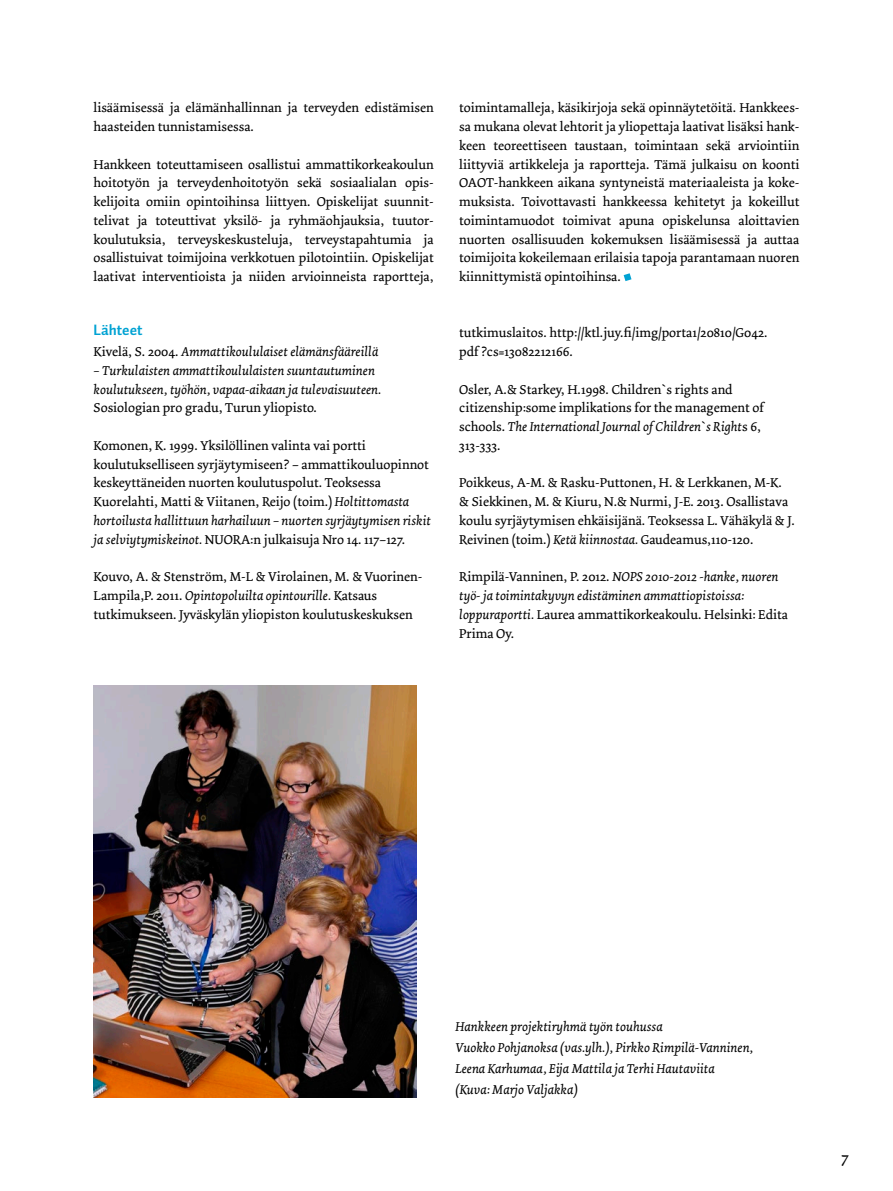
<style>
.page{position:relative;width:893px;height:1191px;background:#fff}
.page>*{position:absolute;margin:0;border:0;box-sizing:border-box;transform-origin:0 0}
.sivunumero{font:16.5px "Dolly";color:#000}
.pieni_väliotsikko{font:700 15px "Auto 2";color:#00a2d3}
.Leipis{font:13.5px/18.8px "Dolly";color:#000;text-align:justify}
.Lähdeluettelo{font:13.5px/18.8px "Dolly";color:#000}
.Lähdeluettelo-2{font:italic 13.5px/18.8px "Dolly";color:#000}
.Valkoinen_kuvateksti{font:italic 13.5px/21px "Dolly";color:#000}
.s1{font-style:normal}
.s2{font-style:italic}
</style>
<div class="page">
<svg style="left:624px;top:273px;width:7px;height:8px"></svg>
<img style="left:94px;top:685px;width:323px;height:412px">
<p class="Leipis" style="left:94px;top:99px;width:342px">lisäämisessä ja elämänhallinnan ja terveyden edistämisen haasteiden tunnistamisessa.</p>
<p class="Leipis" style="left:94px;top:155px;width:342px">Hankkeen toteuttamiseen osallistui ammattikorkeakoulun hoitotyön ja terveydenhoitotyön sekä sosiaalialan opis&shy;kelijoita omiin opintoihinsa liittyen. Opiskelijat suunnit&shy;telivat ja toteuttivat yksilö- ja ryhmäohjauksia, tuutor&shy;koulutuksia, terveyskeskusteluja, terveystapahtumia ja osallistuivat toimijoina verkkotuen pilotointiin. Opiskelijat laativat interventioista ja niiden arvioinneista raportteja,</p>
<p class="pieni_väliotsikko" style="left:94px;top:320px;width:51px">Lähteet</p>
<p class="Lähdeluettelo-2" style="left:94px;top:342px;width:286px"><span class="s1">Kivelä, S. 2004.</span> Ammattikoululaiset elämänsfääreillä</p>
<p class="Lähdeluettelo-2" style="left:94px;top:361px;width:289px">– Turkulaisten ammattikoululaisten suuntautuminen koulutukseen, työhön, vapaa-aikaan ja tulevaisuuteen.<br><span class="s1">Sosiologian pro gradu, Turun yliopisto.</span></p>
<p class="Lähdeluettelo" style="left:94px;top:436px;width:339px">Komonen, K. 1999. Yksilöllinen valinta vai portti koulutukselliseen syrjäytymiseen? – ammattikouluopinnot keskeyttäneiden nuorten koulutuspolut. Teoksessa Kuorelahti, Matti &amp; Viitanen, Reijo (toim.) <span class="s2">Holtittomasta hortoilusta hallittuun harhailuun – nuorten syrjäytymisen riskit ja selviytymiskeinot.</span> NUORA:n julkaisuja Nro 14. 117–127.</p>
<p class="Lähdeluettelo" style="left:94px;top:567px;width:330px">Kouvo, A. &amp; Stenström, M-L &amp; Virolainen, M. &amp; Vuorinen-<br>Lampila,P. 2011. <span class="s2">Opintopoluilta opintourille.</span> Katsaus tutkimukseen. Jyväskylän yliopiston koulutuskeskuksen</p>
<p class="Leipis" style="left:459px;top:99px;width:342px">toimintamalleja, käsikirjoja sekä opinnäytetöitä. Hankkees&shy;sa mukana olevat lehtorit ja yliopettaja laativat lisäksi hank&shy;keen teoreettiseen taustaan, toimintaan sekä arviointiin liittyviä artikkeleja ja raportteja. Tämä julkaisu on koonti OAOT-hankkeen aikana syntyneistä materiaaleista ja koke&shy;muksista. Toivottavasti hankkeessa kehitetyt ja kokeillut toimintamuodot toimivat apuna opiskelunsa aloittavien nuorten osallisuuden kokemuksen lisäämisessä ja auttaa toimijoita kokeilemaan erilaisia tapoja parantamaan nuoren kiinnittymistä opintoihinsa.</p>
<p class="Lähdeluettelo" style="left:459px;top:324px;width:310px">tutkimuslaitos. http://ktl.juy.fi/img/porta1/20810/G042. pdf ?cs=13082212166.</p>
<p class="Lähdeluettelo" style="left:459px;top:380px;width:306px">Osler, A.&amp; Starkey, H.1998. Children`s rights and citizenship:some implikations for the management of schools. <span class="s2">The International Journal of Children`s Right</span>s 6, 313-333.</p>
<p class="Lähdeluettelo" style="left:459px;top:474px;width:337px">Poikkeus, A-M. &amp; Rasku-Puttonen, H. &amp; Lerkkanen, M-K. &amp; Siekkinen, M. &amp; Kiuru, N.&amp; Nurmi, J-E. 2013. Osallistava koulu syrjäytymisen ehkäisijänä. Teoksessa L. Vähäkylä &amp; J.<br>Reivinen (toim.) <span class="s2">Ketä kiinnostaa.</span> Gaudeamus,110-120.</p>
<p class="Lähdeluettelo-2" style="left:459px;top:567px;width:330px"><span class="s1">Rimpilä-Vanninen, P. 2012.</span> NOPS 2010-2012 -hanke, nuoren työ- ja toimintakyvyn edistäminen ammattiopistoissa: loppuraportti. <span class="s1">Laurea ammattikorkeakoulu. Helsinki: Edita Prima Oy.</span></p>
<p class="Valkoinen_kuvateksti" style="left:455px;top:1016px;width:209px">Hankkeen projektiryhmä työn touhussa</p>
<p class="Valkoinen_kuvateksti" style="left:455px;top:1037px;width:299px">Vuokko Pohjanoksa (vas.ylh.), Pirkko Rimpilä-Vanninen,<br>Leena Karhumaa, Eija Mattila ja Terhi Hautaviita</p>
<p class="Valkoinen_kuvateksti" style="left:455px;top:1079px;width:124px">(Kuva: Marjo Valjakka)</p>
<p class="sivunumero" style="left:841px;top:1147px;width:9px">7</p>
</div>
